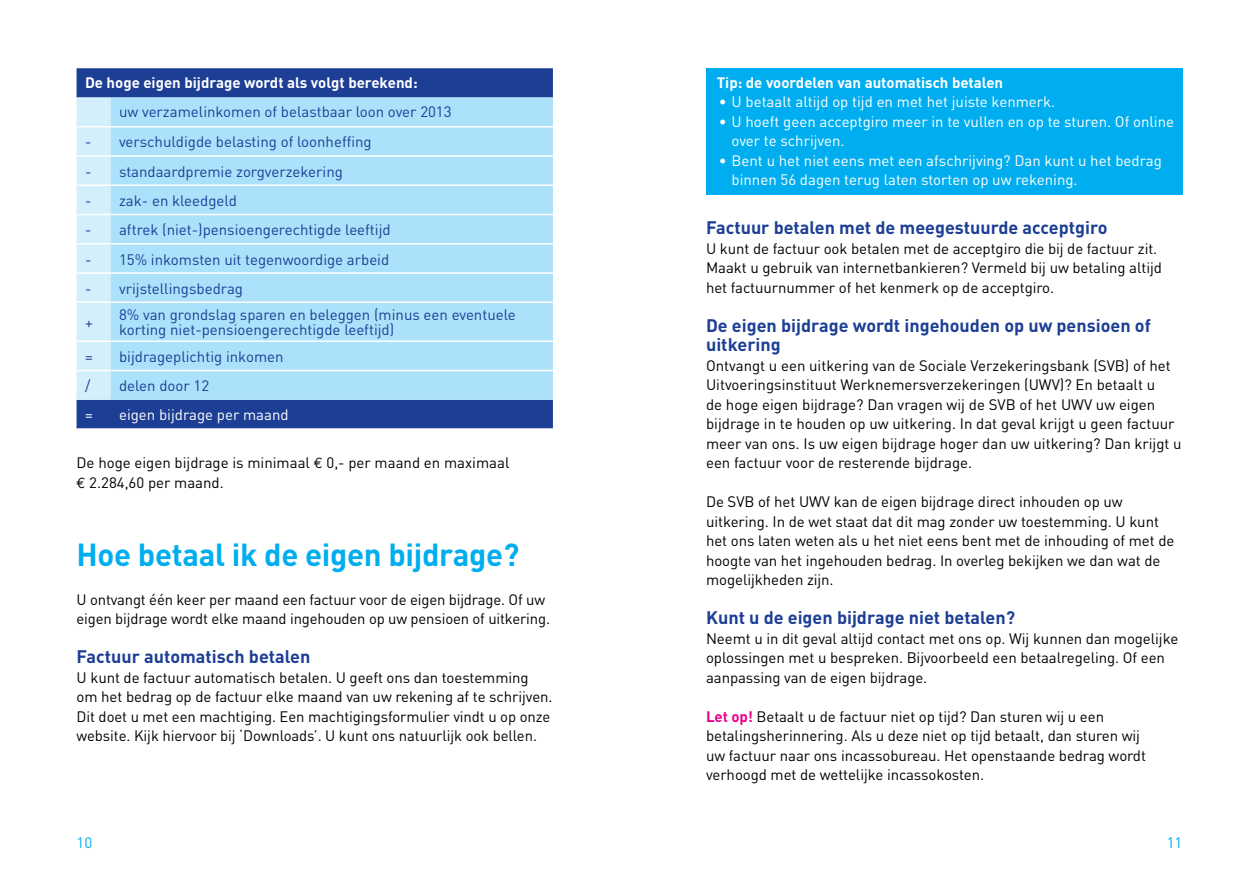
<style>
.page{position:relative;width:1259px;height:893px;background:#fff}
.page>*{position:absolute;margin:0;border:0;box-sizing:border-box;transform-origin:0 0}
.t1{font:700 31.5px "DIN";letter-spacing:-.01em;color:#00aeef}
.t2{font:700 18px/19.5px "DIN";color:#1c3e94}
.t3{font:15px/19.5px "DIN";letter-spacing:-.005em;color:#000}
.t4{font:15px/15px "DIN";color:#1c3e94}
.t5{font:15px/19.5px "DIN";color:#fff}
.t6{font:700 15px "DIN";color:#fff}
.t7{font:15px "DIN";color:#00aeef}
.s1{font-family:"Euro Mono"}
.s2{font-weight:700;color:#ec008c}
</style>
<div class="page">
<div style="left:706px;top:68px;width:476px;height:127px;background:#00aeef"></div>
<div style="left:77px;top:68px;width:476px;height:360px;background:#1c3e94"></div>
<div style="left:77px;top:97px;width:34px;height:303px;background:#d4effc"></div>
<div style="left:111px;top:97px;width:442px;height:303px;background:#abe1fa"></div>
<hr style="left:77px;top:126px;width:34px;height:1px;background:#fff">
<hr style="left:111px;top:126px;width:442px;height:1px;background:#fff">
<hr style="left:77px;top:155px;width:34px;height:2px;background:#fff">
<hr style="left:111px;top:155px;width:442px;height:2px;background:#fff">
<hr style="left:77px;top:184px;width:34px;height:2px;background:#fff">
<hr style="left:111px;top:184px;width:442px;height:2px;background:#fff">
<hr style="left:77px;top:214px;width:34px;height:1px;background:#fff">
<hr style="left:111px;top:214px;width:442px;height:1px;background:#fff">
<hr style="left:77px;top:243px;width:34px;height:1px;background:#fff">
<hr style="left:111px;top:243px;width:442px;height:1px;background:#fff">
<hr style="left:77px;top:272px;width:34px;height:2px;background:#fff">
<hr style="left:111px;top:272px;width:442px;height:2px;background:#fff">
<hr style="left:77px;top:301px;width:34px;height:2px;background:#fff">
<hr style="left:111px;top:301px;width:442px;height:2px;background:#fff">
<hr style="left:77px;top:340px;width:34px;height:2px;background:#fff">
<hr style="left:111px;top:340px;width:442px;height:2px;background:#fff">
<hr style="left:77px;top:370px;width:34px;height:1px;background:#fff">
<hr style="left:111px;top:370px;width:442px;height:1px;background:#fff">
<p class="t6" style="left:85px;top:73px;width:334px">De hoge eigen bijdrage wordt als volgt berekend:</p>
<p class="t4" style="left:119px;top:104px;width:334px">uw verzamelinkomen of belastbaar loon over 2013</p>
<p class="t4" style="left:85px;top:134px;width:288px">- verschuldigde belasting of loonheffing</p>
<p class="t4" style="left:85px;top:164px;width:259px">- standaardpremie zorgverzekering</p>
<p class="t4" style="left:85px;top:193px;width:153px">- zak- en kleedgeld</p>
<p class="t4" style="left:85px;top:222px;width:307px">- aftrek (niet-)pensioengerechtigde leeftijd</p>
<p class="t4" style="left:85px;top:251px;width:306px">- 15% inkomsten uit tegenwoordige arbeid</p>
<p class="t4" style="left:85px;top:281px;width:159px">- vrijstellingsbedrag</p>
<p class="t4" style="left:85px;top:315px;width:9px">+</p>
<p class="t4" style="left:119px;top:307px;width:398px">8% van grondslag sparen en beleggen (minus een eventuele korting niet-pensioengerechtigde leeftijd)</p>
<p class="t4" style="left:85px;top:349px;width:9px">=</p>
<p class="t4" style="left:119px;top:349px;width:166px">bijdrageplichtig inkomen</p>
<p class="t4" style="left:85px;top:377px;width:7px">/</p>
<p class="t4" style="left:119px;top:377px;width:92px">delen door 12</p>
<p class="t5" style="left:85px;top:404px;width:9px">=</p>
<p class="t5" style="left:119px;top:404px;width:171px">eigen bijdrage per maand</p>
<p class="t3" style="left:77px;top:453px;width:434px">De hoge eigen bijdrage is minimaal <span class="s1">€</span> 0,- per maand en maximaal <span class="s1">€</span> 2.284,60 per maand.</p>
<h1 class="t1" style="left:77px;top:534px;width:444px">Hoe betaal ik de eigen bijdrage?</h1>
<p class="t3" style="left:77px;top:589px;width:475px">U ontvangt één keer per maand een factuur voor de eigen bijdrage. Of uw eigen bijdrage wordt elke maand ingehouden op uw pensioen of uitkering.</p>
<p class="t2" style="left:77px;top:646px;width:235px">Factuur automatisch betalen</p>
<p class="t3" style="left:77px;top:667px;width:477px">U kunt de factuur automatisch betalen. U geeft ons dan toestemming om het bedrag op de factuur elke maand van uw rekening af te schrijven.<br>Dit doet u met een machtiging. Een machtigingsformulier vindt u op onze website. Kijk hiervoor bij ‘Downloads’. U kunt ons natuurlijk ook bellen.</p>
<p class="t6" style="left:716px;top:73px;width:288px">Tip: de voordelen van automatisch betalen</p>
<p class="t5" style="left:719px;top:92px;width:338px">• U betaalt altijd op tijd en met het juiste kenmerk.</p>
<p class="t5" style="left:731px;top:111px;width:444px;text-indent:-13px">• U hoeft geen acceptgiro meer in te vullen en op te sturen. Of online over te schrijven.</p>
<p class="t5" style="left:731px;top:150px;width:432px;text-indent:-13px">• Bent u het niet eens met een afschrijving? Dan kunt u het bedrag binnen 56 dagen terug laten storten op uw rekening.</p>
<p class="t2" style="left:706px;top:217px;width:403px">Factuur betalen met de meegestuurde acceptgiro</p>
<p class="t3" style="left:706px;top:238px;width:457px">U kunt de factuur ook betalen met de acceptgiro die bij de factuur zit.<br>Maakt u gebruik van internetbankieren? Vermeld bij uw betaling altijd het factuurnummer of het kenmerk op de acceptgiro.</p>
<p class="t2" style="left:706px;top:314px;width:446px">De eigen bijdrage wordt ingehouden op uw pensioen of uitkering</p>
<p class="t3" style="left:706px;top:355px;width:477px">Ontvangt u een uitkering van de Sociale Verzekeringsbank (SVB) of het Uitvoeringsinstituut Werknemersverzekeringen (UWV)? En betaalt u<br>de hoge eigen bijdrage? Dan vragen wij de SVB of het UWV uw eigen bijdrage in te houden op uw uitkering. In dat geval krijgt u geen factuur meer van ons. Is uw eigen bijdrage hoger dan uw uitkering? Dan krijgt u een factuur voor de resterende bijdrage.</p>
<p class="t3" style="left:706px;top:492px;width:470px">De SVB of het UWV kan de eigen bijdrage direct inhouden op uw uitkering. In de wet staat dat dit mag zonder uw toestemming. U kunt het ons laten weten als u het niet eens bent met de inhouding of met de hoogte van het ingehouden bedrag. In overleg bekijken we dan wat de mogelijkheden zijn.</p>
<p class="t2" style="left:706px;top:607px;width:311px">Kunt u de eigen bijdrage niet betalen?</p>
<p class="t3" style="left:706px;top:628px;width:474px">Neemt u in dit geval altijd contact met ons op. Wij kunnen dan mogelijke oplossingen met u bespreken. Bijvoorbeeld een betaalregeling. Of een aanpassing van de eigen bijdrage.</p>
<p class="t3" style="left:706px;top:706px;width:441px"><span class="s2">Let op!</span> Betaalt u de factuur niet op tijd? Dan sturen wij u een betalingsherinnering. Als u deze niet op tijd betaalt, dan sturen wij uw factuur naar ons incassobureau. Het openstaande bedrag wordt verhoogd met de wettelijke incassokosten.</p>
<p class="t7" style="left:77px;top:833px;width:17px">10</p>
<p class="t7" style="left:1166px;top:833px;width:17px">11</p>
</div>
